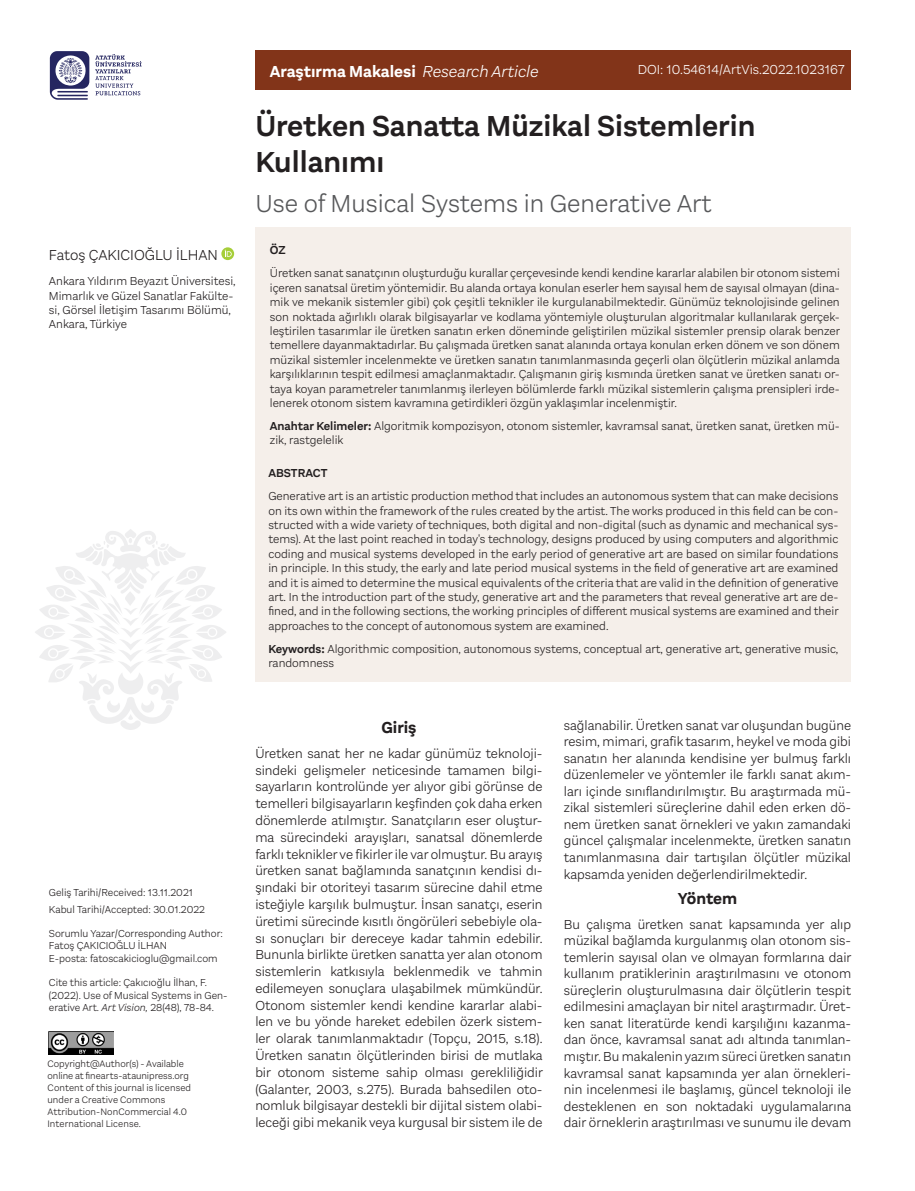
<style>
.page{position:relative;width:915px;height:1191px;background:#fff}
.page>*{position:absolute;margin:0;border:0;box-sizing:border-box;transform-origin:0 0}
.t1{font:600 30px/36px "Aestetico";color:#231f20}
.t2{font:300 25.5px "Aestetico";color:#57585a}
.t3{font:700 16.5px "Aestetico";color:#fff}
.t4{font:700 16.5px "Aestetico";color:#231f20}
.t5{font:300 15px "Aestetico";color:#231f20}
.t6{font:300 13.5px/16.8px "Aestetico";color:#231f20;text-align:justify}
.t7{font:300 13.5px "Aestetico";color:#fff}
.t8{font:300 12px/14.4px "Aestetico";color:#231f20}
.t9{font:600 12px "Aestetico";color:#231f20}
.t10{font:300 10.5px/12.6px "Aestetico";color:#231f20}
.zz_Uroloji_running{font:300 9.75px/12px "Aestetico";letter-spacing:.005em;color:#231f20}
.s1{font-style:italic}
.s2{font-weight:300;font-style:italic}
.s3{font-weight:600}
</style>
<div class="page">
<svg style="left:35px;top:529px;width:191px;height:201px"></svg>
<div style="left:255px;top:50px;width:595px;height:39px;background:#823419"></div>
<div style="left:255px;top:227px;width:595px;height:455px;background:#f5efea"></div>
<svg style="left:221px;top:247px;width:13px;height:13px"></svg>
<svg style="left:225px;top:250px;width:7px;height:7px"></svg>
<svg style="left:95px;top:54px;width:47px;height:41px"></svg>
<svg style="left:50px;top:51px;width:39px;height:49px"></svg>
<img style="left:49px;top:1031px;width:65px;height:23px">
<p class="t5" style="left:49px;top:247px;width:170px">Fatoş ÇAKICIOĞLU İLHAN</p>
<p class="t8" style="left:49px;top:274px;width:188px">Ankara Yıldırım Beyazıt Üniversitesi,<br>Mimarlık ve Güzel Sanatlar Fakülte&shy;si, Görsel İletişim Tasarımı Bölümü,<br>Ankara, Türkiye</p>
<p class="t10" style="left:49px;top:886px;width:146px">Geliş Tarihi/Received: 13.11.2021</p>
<p class="t10" style="left:49px;top:903px;width:158px">Kabul Tarihi/Accepted: 30.01.2022</p>
<p class="t10" style="left:49px;top:927px;width:175px">Sorumlu Yazar/Corresponding Author:<br>Fatoş ÇAKICIOĞLU İLHAN</p>
<p class="t10" style="left:49px;top:952px;width:170px">E-posta: fatoscakicioglu@gmail.com</p>
<p class="t10" style="left:49px;top:976px;width:180px">Cite this article: Çakıcıoğlu İlhan, F. (2022). Use of Musical Systems in Gen&shy;erative Art. <span class="s1">Art Vision,</span> 28(48), 78-84.</p>
<p class="zz_Uroloji_running" style="left:47px;top:1057px;width:143px">Copyright@Author(s) - Available online at finearts-ataunipress.org</p>
<p class="zz_Uroloji_running" style="left:47px;top:1081px;width:145px">Content of this journal is licensed under a Creative Commons<br>Attribution-NonCommercial 4.0<br>International License.</p>
<p class="t3" style="left:270px;top:62px;width:270px">Araştırma Makalesi <span class="s2">Research Article</span></p>
<p class="t7" style="left:637px;top:62px;width:208px">DOI: 10.54614/ArtVis.2022.1023167</p>
<p class="t1" style="left:255px;top:108px;width:501px">Üretken Sanatta Müzikal Sistemlerin<br>Kullanımı</p>
<p class="t2" style="left:255px;top:189px;width:457px">Use of Musical Systems in Generative Art</p>
<p class="t9" style="left:270px;top:243px;width:17px">ÖZ</p>
<p class="t8" style="left:270px;top:266px;width:571px;text-align:justify">Üretken sanat sanatçının oluşturduğu kurallar çerçevesinde kendi kendine kararlar alabilen bir otonom sistemi içeren sanatsal üretim yöntemidir. Bu alanda ortaya konulan eserler hem sayısal hem de sayısal olmayan (dina&shy;mik ve mekanik sistemler gibi) çok çeşitli teknikler ile kurgulanabilmektedir. Günümüz teknolojisinde gelinen son noktada ağırlıklı olarak bilgisayarlar ve kodlama yöntemiyle oluşturulan algoritmalar kullanılarak gerçek&shy;leştirilen tasarımlar ile üretken sanatın erken döneminde geliştirilen müzikal sistemler prensip olarak benzer temellere dayanmaktadırlar. Bu çalışmada üretken sanat alanında ortaya konulan erken dönem ve son dönem müzikal sistemler incelenmekte ve üretken sanatın tanımlanmasında geçerli olan ölçütlerin müzikal anlamda karşılıklarının tespit edilmesi amaçlanmaktadır. Çalışmanın giriş kısmında üretken sanat ve üretken sanatı or&shy;taya koyan parametreler tanımlanmış ilerleyen bölümlerde farklı müzikal sistemlerin çalışma prensipleri irde&shy;lenerek otonom sistem kavramına getirdikleri özgün yaklaşımlar incelenmiştir.</p>
<p class="t8" style="left:270px;top:418px;width:571px"><span class="s3">Anahtar Kelimeler:</span> Algoritmik kompozisyon, otonom sistemler, kavramsal sanat, üretken sanat, üretken mü&shy;zik, rastgelelik</p>
<p class="t9" style="left:268px;top:466px;width:61px">ABSTRACT</p>
<p class="t8" style="left:268px;top:489px;width:571px;text-align:justify">Generative art is an artistic production method that includes an autonomous system that can make decisions on its own within the framework of the rules created by the artist. The works produced in this field can be con&shy;structed with a wide variety of techniques, both digital and non-digital (such as dynamic and mechanical sys&shy;tems). At the last point reached in today's technology, designs produced by using computers and algorithmic coding and musical systems developed in the early period of generative art are based on similar foundations in principle. In this study, the early and late period musical systems in the field of generative art are examined and it is aimed to determine the musical equivalents of the criteria that are valid in the definition of generative art. In the introduction part of the study, generative art and the parameters that reveal generative art are de&shy;fined, and in the following sections, the working principles of different musical systems are examined and their approaches to the concept of autonomous system are examined.</p>
<p class="t8" style="left:268px;top:641px;width:571px"><span class="s3">Keywords:</span> Algorithmic composition, autonomous systems, conceptual art, generative art, generative music, randomness</p>
<p class="t4" style="left:381px;top:717px;width:37px">Giriş</p>
<p class="t6" style="left:255px;top:745px;width:289px">Üretken sanat her ne kadar günümüz teknoloji&shy;sindeki gelişmeler neticesinde tamamen bilgi&shy;sayarların kontrolünde yer alıyor gibi görünse de temelleri bilgisayarların keşfinden çok daha erken dönemlerde atılmıştır. Sanatçıların eser oluştur&shy;ma sürecindeki arayışları, sanatsal dönemlerde farklı teknikler ve fikirler ile var olmuştur. Bu arayış üretken sanat bağlamında sanatçının kendisi dı&shy;şındaki bir otoriteyi tasarım sürecine dahil etme isteğiyle karşılık bulmuştur. İnsan sanatçı, eserin üretimi sürecinde kısıtlı öngörüleri sebebiyle ola&shy;sı sonuçları bir dereceye kadar tahmin edebilir.<br>Bununla birlikte üretken sanatta yer alan otonom sistemlerin katkısıyla beklenmedik ve tahmin edilemeyen sonuçlara ulaşabilmek mümkündür.<br>Otonom sistemler kendi kendine kararlar alabi&shy;len ve bu yönde hareket edebilen özerk sistem&shy;ler olarak tanımlanmaktadır (Topçu, 2015, s.18).<br>Üretken sanatın ölçütlerinden birisi de mutlaka bir otonom sisteme sahip olması gerekliliğidir (Galanter, 2003, s.275). Burada bahsedilen oto&shy;nomluk bilgisayar destekli bir dijital sistem olabi&shy;leceği gibi mekanik veya kurgusal bir sistem ile de</p>
<p class="t6" style="left:563px;top:717px;width:289px">sağlanabilir. Üretken sanat var oluşundan bugüne resim, mimari, grafik tasarım, heykel ve moda gibi sanatın her alanında kendisine yer bulmuş farklı düzenlemeler ve yöntemler ile farklı sanat akım&shy;ları içinde sınıflandırılmıştır. Bu araştırmada mü&shy;zikal sistemleri süreçlerine dahil eden erken dö&shy;nem üretken sanat örnekleri ve yakın zamandaki güncel çalışmalar incelenmekte, üretken sanatın tanımlanmasına dair tartışılan ölçütler müzikal kapsamda yeniden değerlendirilmektedir.</p>
<p class="t4" style="left:677px;top:888px;width:61px">Yöntem</p>
<p class="t6" style="left:563px;top:916px;width:289px">Bu çalışma üretken sanat kapsamında yer alıp müzikal bağlamda kurgulanmış olan otonom sis&shy;temlerin sayısal olan ve olmayan formlarına dair kullanım pratiklerinin araştırılmasını ve otonom süreçlerin oluşturulmasına dair ölçütlerin tespit edilmesini amaçlayan bir nitel araştırmadır. Üret&shy;ken sanat literatürde kendi karşılığını kazanma&shy;dan önce, kavramsal sanat adı altında tanımlan&shy;mıştır. Bu makalenin yazım süreci üretken sanatın kavramsal sanat kapsamında yer alan örnekleri&shy;nin incelenmesi ile başlamış, güncel teknoloji ile desteklenen en son noktadaki uygulamalarına dair örneklerin araştırılması ve sunumu ile devam</p>
</div>
